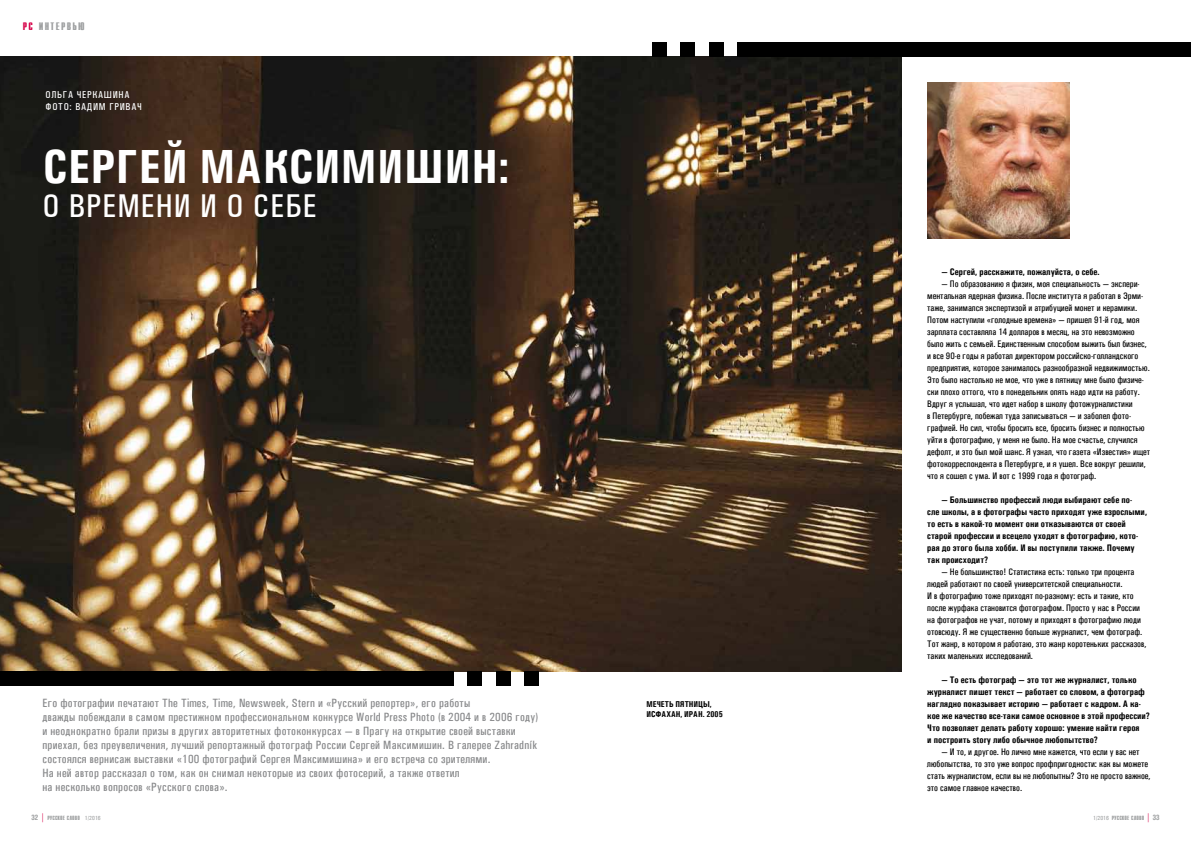
<style>
.page{position:relative;width:1191px;height:842px;background:#fff}
.page>*{position:absolute;margin:0;border:0;box-sizing:border-box;transform-origin:0 0}
.t1{font:700 48px "Univers Condensed";letter-spacing:.01em;color:#fff}
.t2{font:500 33px "Univers Condensed";letter-spacing:.03em;color:#fff}
.t3{font:500 12px/14px "Univers Condensed";letter-spacing:.02em;color:#87888a}
.t4{font:500 10px/12px "Univers Condensed";letter-spacing:.07em;color:#fff}
.t5{font:500 9.5px/12px "Univers Condensed";color:#000}
.t6{font:700 9.5px/12px "Univers Condensed";color:#000}
.t7{font:700 9px "Compact";letter-spacing:.15em;color:#9c9e9f}
.t8{font:700 8.5px/10px "Univers Condensed";color:#000}
.t9{font:700 5px "Compact";letter-spacing:.02em;color:#9c9e9f}
.s1{color:#d60048}
.s2{font-family:"Switzerland Condensed";font-size:7px}
.s3{font-family:"Univers Condensed";font-weight:500;font-size:9px;color:#d60048}
.s4{font-family:"Univers Condensed";font-weight:500;font-size:6px}
</style>
<div class="page">
<img style="left:0;top:57px;width:901px;height:615px">
<div style="left:0;top:672px;width:454px;height:14px;background:#000"></div>
<div style="left:468px;top:672px;width:14px;height:14px;background:#000"></div>
<div style="left:496px;top:672px;width:14px;height:14px;background:#000"></div>
<div style="left:524px;top:672px;width:15px;height:14px;background:#000"></div>
<div style="left:737px;top:43px;width:454px;height:14px;background:#000"></div>
<div style="left:709px;top:43px;width:14px;height:14px;background:#000"></div>
<div style="left:680px;top:43px;width:14px;height:14px;background:#000"></div>
<div style="left:652px;top:43px;width:14px;height:14px;background:#000"></div>
<img style="left:927px;top:82px;width:142px;height:156px">
<p class="t7" style="left:23px;top:21px;width:64px"><span class="s1">РС</span> ИНТЕРВЬЮ</p>
<p class="t4" style="left:46px;top:88px;width:98px">ОЛЬГА ЧЕРКАШИНА<br>ФОТО: ВАДИМ ГРИВАЧ</p>
<h1 class="t1" style="left:43px;top:137px;width:468px">СЕРГЕЙ МАКСИМИШИН:</h1>
<h2 class="t2" style="left:43px;top:186px;width:276px">О ВРЕМЕНИ И О СЕБЕ</h2>
<p class="t6" style="left:941px;top:265px;width:160px">— Сергей, расскажите, пожалуйста, о себе.</p>
<p class="t5" style="left:927px;top:277px;width:224px;text-indent:14px">— По образованию я физик, моя специальность — экспери&shy;ментальная ядерная физика. После института я работал в Эрми&shy;таже, занимался экспертизой и атрибуцией монет и керамики.<br>Потом наступили «голодные времена» — пришел 91-й год, моя зарплата составляла 14 долларов в месяц, на это невозможно было жить с семьей. Единственным способом выжить был бизнес, и все 90-е годы я работал директором российско-голландского предприятия, которое занималось разнообразной недвижимостью.<br>Это было настолько не мое, что уже в пятницу мне было физиче&shy;ски плохо оттого, что в понедельник опять надо идти на работу.<br>Вдруг я услышал, что идет набор в школу фотожурналистики<br>в Петербурге, побежал туда записываться — и заболел фото&shy;графией. Но сил, чтобы бросить все, бросить бизнес и полностью уйти в фотографию, у меня не было. На мое счастье, случился дефолт, и это был мой шанс. Я узнал, что газета «Известия» ищет фотокорреспондента в Петербурге, и я ушел. Все вокруг решили, что я сошел с ума. И вот с 1999 года я фотограф.</p>
<p class="t6" style="left:927px;top:493px;width:221px;text-indent:14px">— Большинство профессий люди выбирают себе по-<br>сле школы, а в фотографы часто приходят уже взрослыми, то есть в какой-то момент они отказываются от своей старой профессии и всецело уходят в фотографию, кото&shy;рая до этого была хобби. И вы поступили также. Почему так происходит?</p>
<p class="t5" style="left:927px;top:565px;width:221px;text-indent:14px">— Не большинство! Статистика есть: только три процента людей работают по своей университетской специальности.<br>И в фотографию тоже приходят по-разному: есть и такие, кто после журфака становится фотографом. Просто у нас в России на фотографов не учат, потому и приходят в фотографию люди отовсюду. Я же существенно больше журналист, чем фотограф.<br>Тот жанр, в котором я работаю, это жанр коротеньких рассказов, таких маленьких исследований.</p>
<p class="t6" style="left:927px;top:673px;width:224px;text-indent:14px">— То есть фотограф — это тот же журналист, только журналист пишет текст — работает со словом, а фотограф наглядно показывает историю — работает с кадром. А ка&shy;кое же качество все-таки самое основное в этой профессии?<br>Что позволяет делать работу хорошо: умение найти героя<br>и построить story либо обычное любопытство?</p>
<p class="t5" style="left:927px;top:745px;width:225px;text-indent:14px">— И то, и другое. Но лично мне кажется, что если у вас нет любопытства, то это уже вопрос профпригодности: как вы можете стать журналистом, если вы не любопытны? Это не просто важное, это самое главное качество.</p>
<p class="t3" style="left:43px;top:696px;width:497px">Его фотографии печатают The Times, Time, Newsweek, Stern и «Русский репортер», его работы<br>дважды побеждали в самом престижном профессиональном конкурсе World Press Photo (в 2004 и в 2006 году) и неоднократно брали призы в других авторитетных фотоконкурсах — в Прагу на открытие своей выставки приехал, без преувеличения, лучший репортажный фотограф России Сергей Максимишин. В галерее Zahradník состоялся вернисаж выставки «100 фотографий Сергея Максимишина» и его встреча со зрителями.<br>На ней автор рассказал о том, как он снимал некоторые из своих фотосерий, а также ответил<br>на несколько вопросов «Русского слова».</p>
<p class="t9" style="left:31px;top:815px;width:71px"><span class="s2">32</span> <span class="s3">|</span> русское слово <span class="s4">1/2016</span></p>
<p class="t9" style="left:1093px;top:815px;width:68px"><span class="s4">1/2016</span> русское слово <span class="s3">|</span> <span class="s2">33</span></p>
<p class="t8" style="left:646px;top:698px;width:78px">Мечеть Пятни цы,<br>Исфахан, Иран. 2005</p>
</div>
